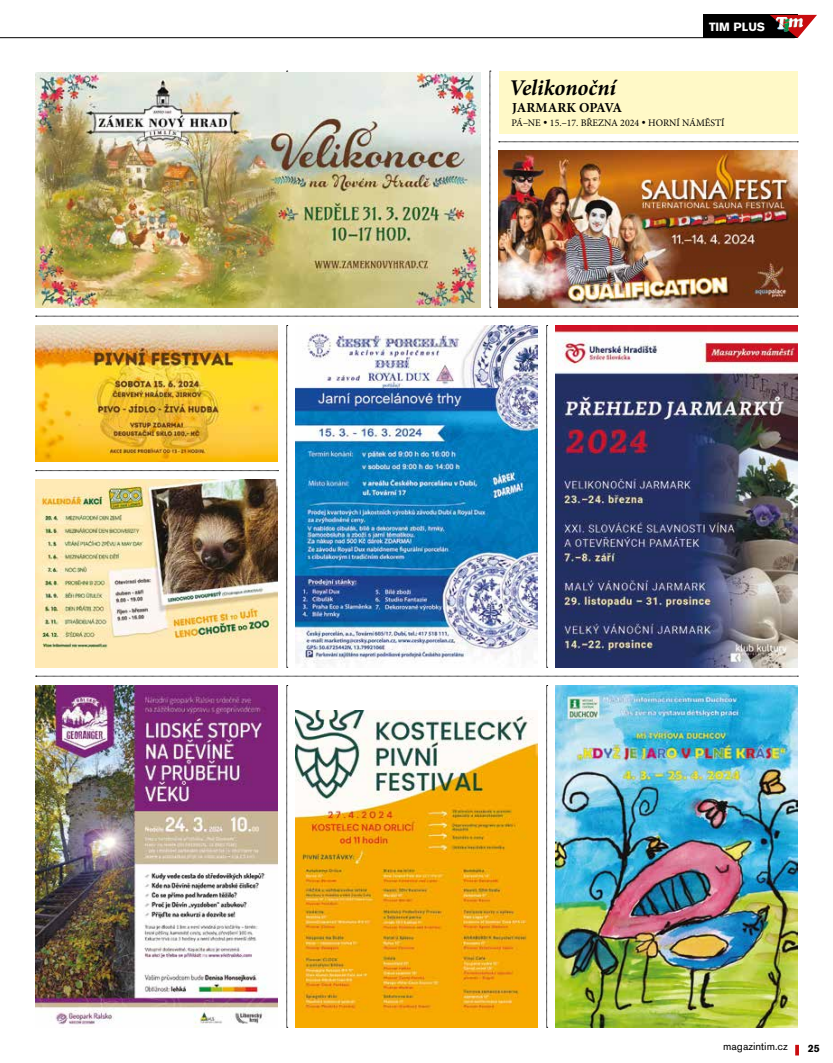
<style>
.page{position:relative;width:833px;height:1063px;background:#fff}
.page>*{position:absolute;margin:0;border:0;box-sizing:border-box;transform-origin:0 0}
.t1{font:italic 700 22.5px "Minion Pro";letter-spacing:-.005em;color:#000}
.t2{font:700 13.75px "Minion Pro";color:#000}
.t3{font:700 12.5px "Accius TOT";color:#fff}
.t4{font:11.25px "Accius TOT";color:#000}
.t5{font:700 11.25px "Accius TOT";color:#000}
.t6{font:10px "Minion Pro";color:#000}
.s1{font-family:"Myriad Pro";font-stretch:condensed}
</style>
<div class="page">
<svg style="left:286px;top:685px;width:2px;height:343px"></svg>
<svg style="left:286px;top:325px;width:2px;height:343px"></svg>
<svg style="left:546px;top:685px;width:2px;height:343px"></svg>
<svg style="left:546px;top:325px;width:1px;height:343px"></svg>
<svg style="left:489px;top:71px;width:2px;height:237px"></svg>
<svg style="left:36px;top:676px;width:762px;height:1px"></svg>
<svg style="left:36px;top:316px;width:762px;height:1px"></svg>
<svg style="left:36px;top:470px;width:242px;height:1px"></svg>
<svg style="left:499px;top:142px;width:299px;height:1px"></svg>
<svg style="left:795px;top:1045px;width:4px;height:10px"></svg>
<hr style="left:0;top:37px;width:794px;height:1px;background:#000">
<div style="left:703px;top:15px;width:94px;height:23px;background:#000"></div>
<svg style="left:770px;top:15px;width:47px;height:23px"></svg>
<img style="left:775px;top:17px;width:14px;height:14px">
<img style="left:35px;top:685px;width:243px;height:343px">
<img style="left:295px;top:710px;width:242px;height:303px">
<img style="left:555px;top:685px;width:242px;height:343px">
<img style="left:555px;top:326px;width:242px;height:342px">
<img style="left:295px;top:326px;width:242px;height:342px">
<img style="left:35px;top:480px;width:243px;height:173px">
<img style="left:35px;top:325px;width:243px;height:137px">
<img style="left:35px;top:72px;width:446px;height:236px">
<div style="left:35px;top:653px;width:243px;height:15px;background:#ffe9b4"></div>
<div style="left:295px;top:1013px;width:242px;height:15px;background:#f7aa00"></div>
<img style="left:498px;top:151px;width:299px;height:157px">
<div style="left:498px;top:71px;width:299px;height:62px;background:#fff9c7"></div>
<p class="t3" style="left:709px;top:19px;width:58px">TIM PLUS</p>
<h1 class="t1" style="left:509px;top:72px;width:108px">Velikonoční</h1>
<h2 class="t2" style="left:512px;top:98px;width:111px">JARMARK OPAVA</h2>
<p class="t6" style="left:511px;top:116px;width:215px">PÁ<span class="s1">–</span>NE • 15.<span class="s1">–</span>17. BŘEZNA 2024 • HORNÍ NÁMĚSTÍ</p>
<p class="t4" style="left:723px;top:1040px;width:66px">magazintim.cz</p>
<p class="t5" style="left:808px;top:1042px;width:13px">25</p>
</div>
